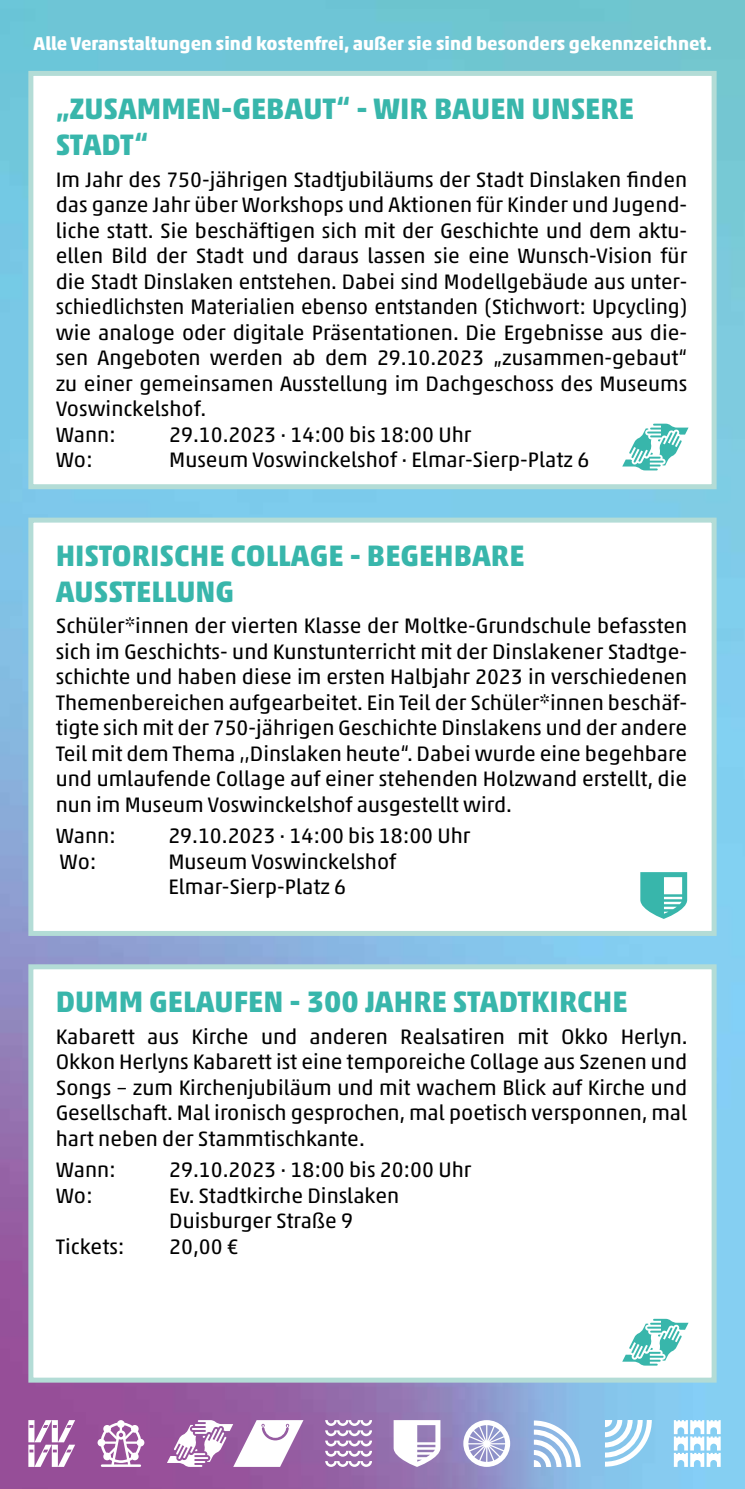
<style>
.page{position:relative;width:745px;height:1489px;background:#fff}
.page>*{position:absolute;margin:0;border:0;box-sizing:border-box;transform-origin:0 0}
.t1{font:700 30px/36px "Akko Pro";color:#38b6ab}
.t2{font:21.25px/25.5px "Akko Pro";color:#000}
.t3{font:700 18.75px "Akko Pro";color:#fff}
</style>
<div class="page">
<img style="left:0;top:0;width:744px;height:1488px">
<div style="left:28px;top:71px;width:688px;height:418px;background:#fff;border:5px solid #b3dcd6"></div>
<div style="left:28px;top:517px;width:688px;height:418px;background:#fff;border:5px solid #b3dcd6"></div>
<svg style="left:28px;top:1419px;width:1px;height:23px"></svg>
<div style="left:28px;top:1444px;width:6px;height:22px;background:#d7bcd8"></div>
<svg style="left:29px;top:1419px;width:46px;height:47px"></svg>
<svg style="left:97px;top:1419px;width:47px;height:47px"></svg>
<svg style="left:167px;top:1419px;width:136px;height:47px"></svg>
<svg style="left:325px;top:1419px;width:47px;height:47px"></svg>
<svg style="left:393px;top:1419px;width:47px;height:47px"></svg>
<svg style="left:463px;top:1419px;width:47px;height:47px"></svg>
<svg style="left:533px;top:1420px;width:47px;height:46px"></svg>
<svg style="left:602px;top:1419px;width:49px;height:47px"></svg>
<svg style="left:673px;top:1419px;width:47px;height:47px"></svg>
<svg style="left:622px;top:423px;width:66px;height:47px"></svg>
<svg style="left:640px;top:872px;width:46px;height:46px"></svg>
<div style="left:28px;top:964px;width:688px;height:418px;background:#fff;border:5px solid #b3dcd6"></div>
<svg style="left:622px;top:1318px;width:66px;height:47px"></svg>
<p class="t3" style="left:34px;top:31px;width:679px">Alle Veranstaltungen sind kostenfrei, außer sie sind besonders gekennzeichnet.</p>
<h1 class="t1" style="left:56px;top:90px;width:579px">„ZUSAMMEN-GEBAUT“ - WIR BAUEN UNSERE<br>STADT“</h1>
<p class="t2" style="left:56px;top:166px;width:632px">Im Jahr des 750-jährigen Stadtjubiläums der Stadt Dinslaken finden das ganze Jahr über Workshops und Aktionen für Kinder und Jugend&shy;liche statt. Sie beschäftigen sich mit der Geschichte und dem aktu&shy;ellen Bild der Stadt und daraus lassen sie eine Wunsch-Vision für die Stadt Dinslaken entstehen. Dabei sind Modellgebäude aus unter&shy;schiedlichsten Materialien ebenso entstanden (Stichwort: Upcycling) wie analoge oder digitale Präsentationen. Die Ergebnisse aus die&shy;sen Angeboten werden ab dem 29.10.2023 „zusammen-gebaut“ zu einer gemeinsamen Ausstellung im Dachgeschoss des Museums Voswinckelshof.<br>Wann:</p>
<p class="t2" style="left:169px;top:421px;width:303px">29.10.2023 · 14:00 bis 18:00 Uhr</p>
<p class="t2" style="left:56px;top:447px;width:38px">Wo:</p>
<p class="t2" style="left:169px;top:447px;width:421px">Museum Voswinckelshof · Elmar-Sierp-Platz 6</p>
<h1 class="t1" style="left:56px;top:537px;width:470px">HISTORISCHE COLLAGE - BEGEHBARE<br>AUSSTELLUNG</h1>
<p class="t2" style="left:56px;top:613px;width:632px;text-align:justify">Schüler*innen der vierten Klasse der Moltke-Grundschule befassten sich im Geschichts- und Kunstunterricht mit der Dinslakener Stadtge&shy;schichte und haben diese im ersten Halbjahr 2023 in verschiedenen Themenbereichen aufgearbeitet. Ein Teil der Schüler*innen beschäf&shy;tigte sich mit der 750-jährigen Geschichte Dinslakens und der andere Teil mit dem Thema ‚‚Dinslaken heute“. Dabei wurde eine begehbare und umlaufende Collage auf einer stehenden Holzwand erstellt, die nun im Museum Voswinckelshof ausgestellt wird.</p>
<p class="t2" style="left:56px;top:823px;width:62px">Wann:</p>
<p class="t2" style="left:168px;top:823px;width:303px">29.10.2023 · 14:00 bis 18:00 Uhr</p>
<p class="t2" style="left:59px;top:848px;width:38px">Wo:</p>
<p class="t2" style="left:168px;top:848px;width:229px">Museum Voswinckelshof<br>Elmar-Sierp-Platz 6</p>
<h1 class="t1" style="left:56px;top:983px;width:573px">DUMM GELAUFEN - 300 JAHRE STADTKIRCHE</h1>
<p class="t2" style="left:56px;top:1023px;width:633px;text-align:justify">Kabarett aus Kirche und anderen Realsatiren mit Okko Herlyn.<br>Okkon Herlyns Kabarett ist eine temporeiche Collage aus Szenen und Songs – zum Kirchenjubiläum und mit wachem Blick auf Kirche und Gesellschaft. Mal ironisch gesprochen, mal poetisch versponnen, mal hart neben der Stammtischkante.</p>
<p class="t2" style="left:56px;top:1157px;width:62px">Wann:</p>
<p class="t2" style="left:169px;top:1157px;width:303px">29.10.2023 · 18:00 bis 20:00 Uhr</p>
<p class="t2" style="left:56px;top:1182px;width:38px">Wo:</p>
<p class="t2" style="left:169px;top:1182px;width:231px">Ev. Stadtkirche Dinslaken<br>Duisburger Straße 9</p>
<p class="t2" style="left:56px;top:1233px;width:70px">Tickets:</p>
<p class="t2" style="left:169px;top:1233px;width:71px">20,00 €</p>
</div>
